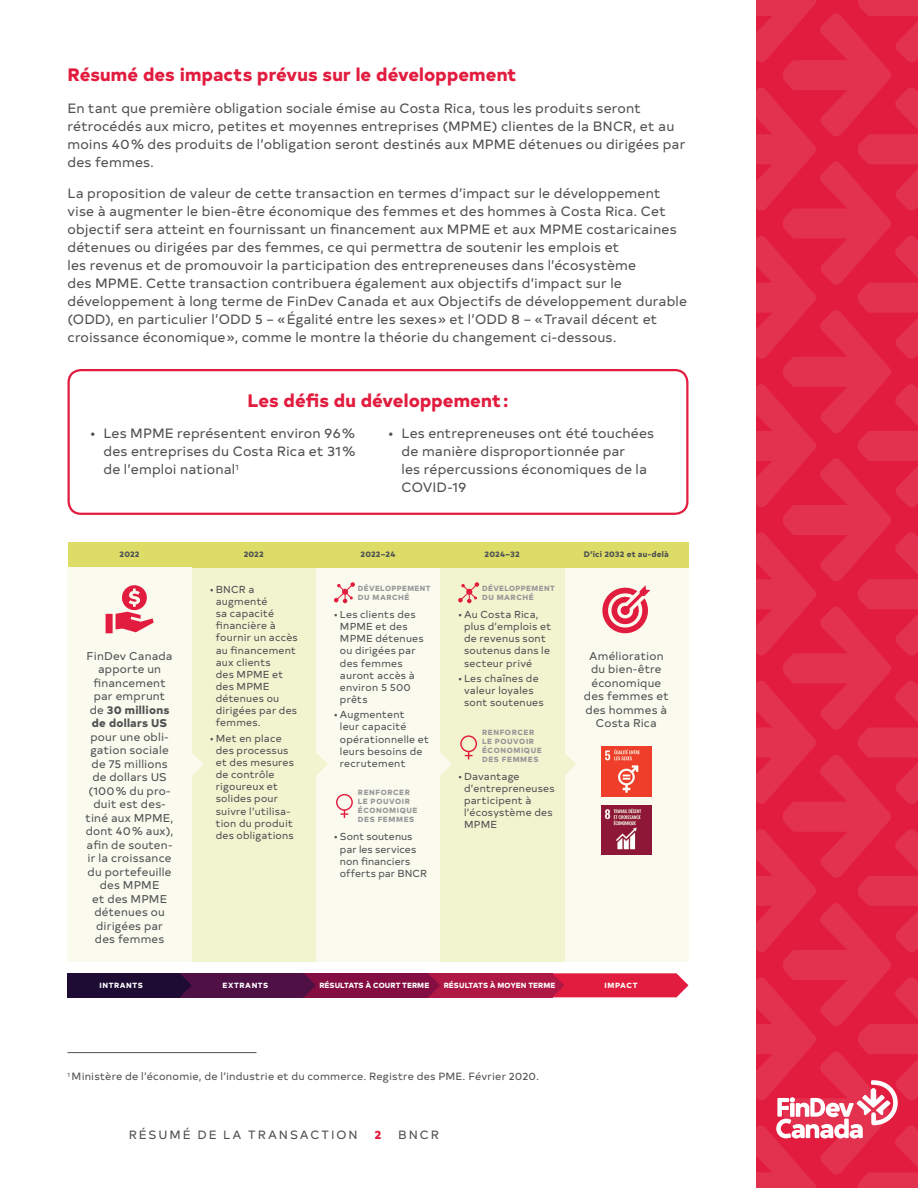
<style>
.page{position:relative;width:918px;height:1188px;background:#fff}
.page>*{position:absolute;margin:0;border:0;box-sizing:border-box;transform-origin:0 0}
.t1{font:800 18px "Typold";letter-spacing:.005em;color:#e21c3f}
.Body_copy{font:13.5px/18px "Typold";letter-spacing:.01em;color:#4f5153}
.t2{font:12px "Typold";letter-spacing:.165em;color:#4f5153}
.t3{font:800 12px "Typold";color:#e21c3f}
.t4{font:11.25px/13.5px "Typold";letter-spacing:.02em;color:#4f5153;text-align:center}
.Source_-_With_Rule{font:10.5px "Typold";letter-spacing:.015em;color:#4f5153}
.t5{font:10.2px/12.1px "Typold";letter-spacing:.02em;color:#4f5153}
.t6{font:800 7.95px "Typold";letter-spacing:.015em;color:#4f5153}
.t7{font:800 7.5px/9px "Typold";letter-spacing:.075em;color:#969597}
.t8{font:800 7.5px "Typold";letter-spacing:.01em;color:#fff}
.t9{font:800 7.5px "Typold";letter-spacing:.07em;color:#fff}
.t10{font:800 7.5px "Typold";letter-spacing:.075em;color:#fff}
.s1{font-weight:800}
</style>
<div class="page">
<svg style="left:756px;top:0;width:162px;height:1188px;background:#e2294a"></svg>
<div style="left:68px;top:369px;width:621px;height:146px;border:2px solid #e21c3f;border-radius:12px"></div>
<svg style="left:180px;top:973px;width:508px;height:24px;background:#981745"></svg>
<div style="left:68px;top:973px;width:112px;height:24px;background:#1e0c35"></div>
<div style="left:316px;top:567px;width:124px;height:394px;background:#fafbee"></div>
<div style="left:564px;top:567px;width:124px;height:394px;background:#fafbee"></div>
<div style="left:192px;top:567px;width:124px;height:394px;background:#f2f3cf"></div>
<div style="left:440px;top:567px;width:124px;height:394px;background:#f2f3cf"></div>
<div style="left:68px;top:542px;width:620px;height:25px;background:#dcdc67"></div>
<svg style="left:602px;top:585px;width:48px;height:49px"></svg>
<svg style="left:336px;top:794px;width:17px;height:24px"></svg>
<svg style="left:460px;top:735px;width:17px;height:24px"></svg>
<svg style="left:316px;top:753px;width:12px;height:23px"></svg>
<svg style="left:564px;top:752px;width:12px;height:24px"></svg>
<svg style="left:440px;top:753px;width:12px;height:23px"></svg>
<div style="left:68px;top:567px;width:124px;height:394px;background:#fafbee"></div>
<svg style="left:192px;top:753px;width:11px;height:23px"></svg>
<svg style="left:334px;top:582px;width:21px;height:21px"></svg>
<svg style="left:458px;top:582px;width:21px;height:21px"></svg>
<div style="left:106px;top:614px;width:7px;height:19px;background:#e21c3f"></div>
<svg style="left:116px;top:585px;width:38px;height:47px"></svg>
<img style="left:602px;top:747px;width:49px;height:49px">
<img style="left:602px;top:805px;width:49px;height:50px">
<hr style="left:68px;top:1052px;width:188px;height:1px;background:#4f5153">
<h2 class="t1" style="left:68px;top:59px;width:451px">Résumé des impacts prévus sur le développement</h2>
<p class="Body_copy" style="left:68px;top:98px;width:619px">En tant que première obligation sociale émise au Costa Rica, tous les produits seront rétrocédés aux micro, petites et moyennes entreprises (MPME) clientes de la BNCR, et au moins 40 % des produits de l’obligation seront destinés aux MPME détenues ou dirigées par des femmes.</p>
<p class="Body_copy" style="left:68px;top:183px;width:621px">La proposition de valeur de cette transaction en termes d’impact sur le développement vise à augmenter le bien‑être économique des femmes et des hommes à Costa Rica. Cet objectif sera atteint en fournissant un financement aux MPME et aux MPME costaricaines détenues ou dirigées par des femmes, ce qui permettra de soutenir les emplois et<br>les revenus et de promouvoir la participation des entrepreneuses dans l’écosystème<br>des MPME. Cette transaction contribuera également aux objectifs d’impact sur le développement à long terme de FinDev Canada et aux Objectifs de développement durable (ODD), en particulier l’ODD 5 – « Égalité entre les sexes » et l’ODD 8 – « Travail décent et croissance économique », comme le montre la théorie du changement ci‑dessous.</p>
<h2 class="t1" style="left:248px;top:385px;width:262px">Les défis du développement :</h2>
<p class="Body_copy" style="left:104px;top:423px;width:253px;text-align:justify;text-indent:-14px">• Les MPME représentent environ 96 % des entreprises du Costa Rica et 31 % de l’emploi national<sup>1</sup></p>
<p class="Body_copy" style="left:402px;top:423px;width:254px;text-indent:-14px">• Les entrepreneuses ont été touchées de manière disproportionnée par<br>les répercussions économiques de la<br>COVID‑19</p>
<p class="t6" style="left:120px;top:547px;width:22px">2022</p>
<p class="t6" style="left:244px;top:547px;width:22px">2022</p>
<p class="t6" style="left:361px;top:547px;width:36px">2022–24</p>
<p class="t6" style="left:485px;top:547px;width:37px">2024–32</p>
<p class="t6" style="left:584px;top:547px;width:86px">D’ici 2032 et au-delà</p>
<p class="t4" style="left:86px;top:648px;width:90px">FinDev Canada apporte un financement par emprunt de <span class="s1">30 millions de dollars US </span>pour une obli&shy;gation sociale de 75 millions de dollars US (100 % du pro&shy;duit est des&shy;tiné aux MPME, dont 40 % aux), afin de souten&shy;ir la croissance du portefeuille des MPME<br>et des MPME détenues ou dirigées par des femmes</p>
<p class="t5" style="left:216px;top:582px;width:84px;text-indent:-6px">• BNCR a augmenté<br>sa capacité financière à fournir un accès au financement aux clients<br>des MPME et des MPME détenues ou dirigées par des femmes.</p>
<p class="t5" style="left:216px;top:731px;width:80px;text-indent:-6px">• Met en place des processus et des mesures de contrôle rigoureux et solides pour suivre l’utilisa&shy;tion du produit des obligations</p>
<p class="t7" style="left:358px;top:583px;width:74px">DÉVELOPPEMENT<br>DU MARCHÉ</p>
<p class="t5" style="left:340px;top:608px;width:85px;text-indent:-6px">• Les clients des<br>MPME et des<br>MPME détenues ou dirigées par des femmes auront accès à environ 5 500 prêts</p>
<p class="t5" style="left:340px;top:708px;width:91px;text-indent:-6px">• Augmentent<br>leur capacité opérationnelle et leurs besoins de recrutement</p>
<p class="t7" style="left:358px;top:787px;width:61px">RENFORCER<br>LE POUVOIR<br>ÉCONOMIQUE<br>DES FEMMES</p>
<p class="t5" style="left:340px;top:830px;width:88px;text-indent:-6px">• Sont soutenus par les services non financiers offerts par BNCR</p>
<p class="t7" style="left:482px;top:583px;width:74px">DÉVELOPPEMENT<br>DU MARCHÉ</p>
<p class="t5" style="left:464px;top:608px;width:89px;text-indent:-6px">• Au Costa Rica, plus d’emplois et de revenus sont soutenus dans le secteur privé</p>
<p class="t5" style="left:458px;top:671px;width:87px;text-align:center">• Les chaînes de valeur loyales sont soutenues</p>
<p class="t7" style="left:482px;top:727px;width:61px">RENFORCER<br>LE POUVOIR<br>ÉCONOMIQUE<br>DES FEMMES</p>
<p class="t5" style="left:464px;top:769px;width:92px;text-indent:-6px">• Davantage d’entrepreneuses participent à l’écosystème des<br>MPME</p>
<p class="t4" style="left:584px;top:648px;width:86px">Amélioration du bien-être économique des femmes et des hommes à<br>Costa Rica</p>
<p class="t9" style="left:100px;top:979px;width:45px">INTRANTS</p>
<p class="t10" style="left:223px;top:979px;width:47px">EXTRANTS</p>
<p class="t8" style="left:319px;top:979px;width:111px">RÉSULTATS À COURT TERME</p>
<p class="t8" style="left:444px;top:979px;width:113px">RÉSULTATS À MOYEN TERME</p>
<p class="t8" style="left:604px;top:979px;width:35px">IMPACT</p>
<p class="Source_-_With_Rule" style="left:68px;top:1068px;width:473px"><sup>1</sup> Ministère de l’économie, de l’industrie et du commerce. Registre des PME. Février 2020.</p>
<p class="t2" style="left:129px;top:1125px;width:231px">RÉSUMÉ DE LA TRANSACTION</p>
<p class="t3" style="left:374px;top:1124px;width:9px">2</p>
<p class="t2" style="left:398px;top:1125px;width:42px">BNCR</p>
</div>
